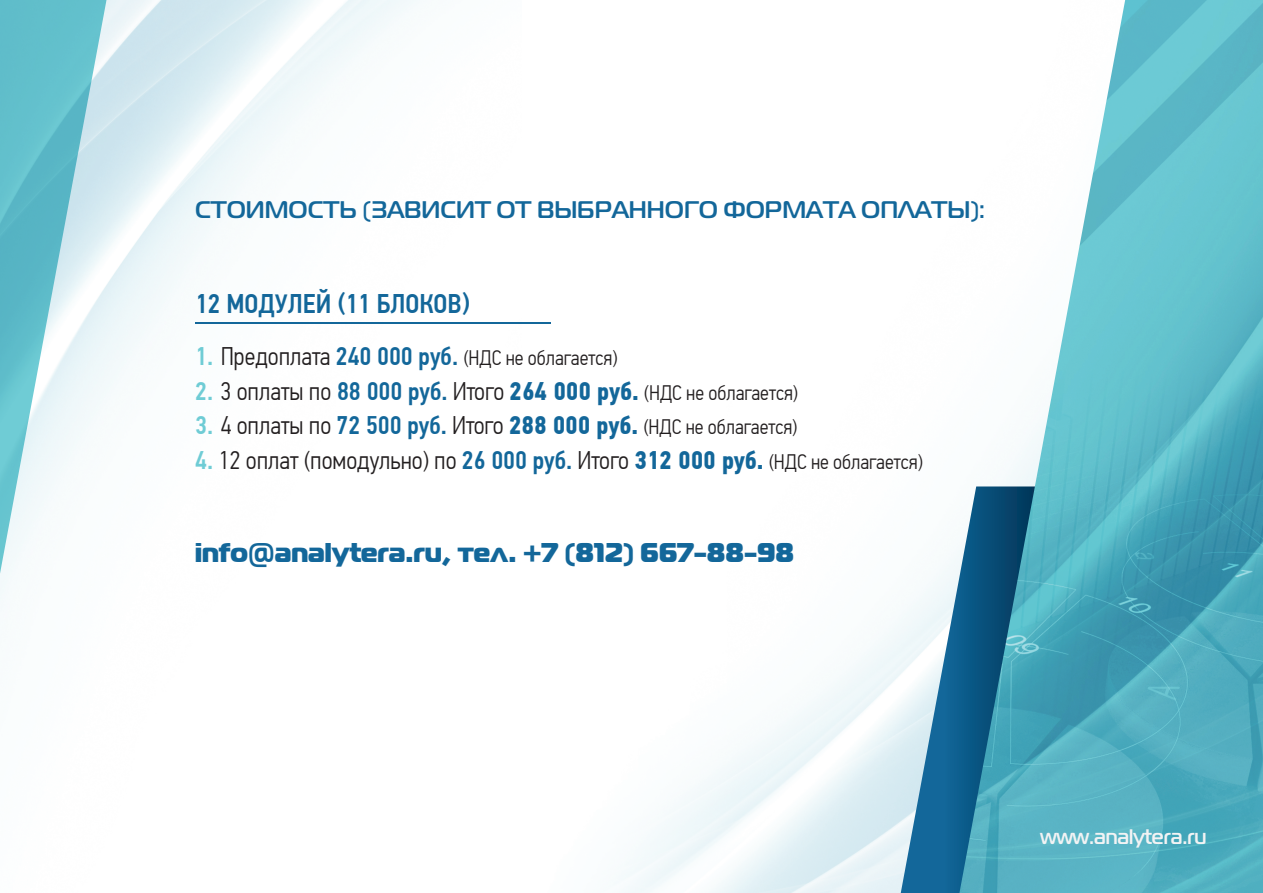
<style>
.page{position:relative;width:1263px;height:893px;background:#fff}
.page>*{position:absolute;margin:0;border:0;box-sizing:border-box;transform-origin:0 0}
.t1{font:27px "ft 40";color:#13679a}
.t2{font:500 27px "PF Din Text Cond Pro";color:#13679a}
.t3{font:300 25.5px "PF Din Text Cond Pro";color:#231f20}
.t4{font:700 24px "Magistral";color:#13679a}
.t5{font:300 21px "PF Din Text Cond Pro";color:#231f20}
.t6{font:700 21px "Magistral";color:#f2f3f4}
.s1{font-weight:500;font-size:25.5px;color:#6fccd5}
.s2{font-size:25.5px}
.s3{font-weight:500;font-size:25.5px;color:#13679a}
.s4{font-weight:700;font-size:25.5px;color:#13679a}
.s5{font-weight:500;color:#6fccd5}
.s6{font-weight:500;color:#13679a}
.s7{font-weight:700;color:#13679a}
.s8{font-size:21px}
</style>
<div class="page">
<img style="left:550px;top:322px;width:351px;height:571px">
<svg style="left:0;top:0;width:106px;height:592px"></svg>
<svg style="left:901px;top:487px;width:58px;height:406px"></svg>
<img style="left:959px;top:0;width:304px;height:893px">
<hr style="left:195px;top:322px;width:355px;height:2px;background:#13679a">
<p class="t4" style="left:195px;top:194px;width:791px">СТОИМОСТЬ (ЗАВИСИТ ОТ ВЫБРАННОГО ФОРМАТА ОПЛАТЫ):</p>
<p class="t2" style="left:195px;top:287px;width:276px">12 МОДУЛЕЙ (11 БЛОКОВ)</p>
<p class="t5" style="left:195px;top:346px;width:424px"><span class="s1">1.</span> <span class="s2">Предоплата</span> <span class="s3">240 000 руб.</span> (НДС не облагается)</p>
<p class="t5" style="left:195px;top:381px;width:604px"><span class="s1">2.</span> <span class="s2">3 оплаты по</span> <span class="s3">88 000 руб.</span> <span class="s2">Итого</span> <span class="s4">264 000 руб.</span> (НДС не облагается)</p>
<p class="t5" style="left:195px;top:415px;width:604px"><span class="s1">3.</span> <span class="s2">4 оплаты по</span> <span class="s3">72 500 руб.</span> <span class="s2">Итого</span> <span class="s4">288 000 руб.</span> (НДС не облагается)</p>
<p class="t3" style="left:195px;top:446px;width:729px"><span class="s5">4.</span> 12 оплат (помодульно) по <span class="s6">26 000 руб.</span> Итого <span class="s7">312 000 руб.</span> <span class="s8">(НДС не облагается)</span></p>
<p class="t1" style="left:195px;top:535px;width:600px">info@analytera.ru, тел. +7 (812) 667-88-98</p>
<p class="t6" style="left:1040px;top:823px;width:167px">www.analytera.ru</p>
</div>
